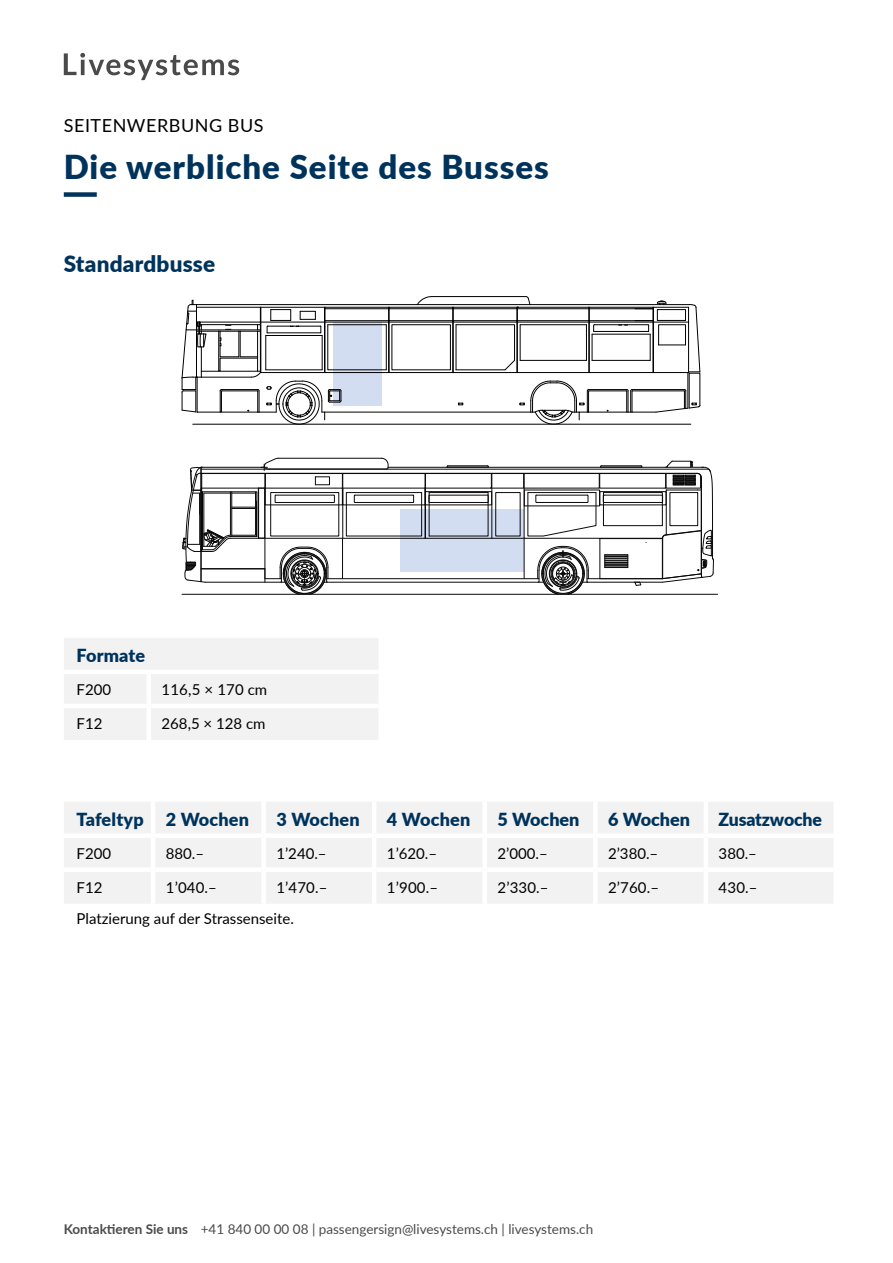
<style>
.page{position:relative;width:893px;height:1263px;background:#fff}
.page>*{position:absolute;margin:0;border:0;box-sizing:border-box;transform-origin:0 0}
.t1{font:900 33px "Lato";letter-spacing:.03em;color:#00335c}
.t2{font:900 22.5px "Lato";letter-spacing:.01em;color:#00335c}
.t3{font:900 18px "Lato";color:#00335c}
.t4{font:18px "Lato";letter-spacing:.03em;color:#000}
.t5{font:15px "Lato";color:#000}
.t6{font:13.5px "Lato";color:#4a4a4a}
.s1{font-weight:700}
</style>
<div class="page">
<div style="left:64px;top:192px;width:33px;height:5px;background:#00335c"></div>
<svg style="left:64px;top:53px;width:175px;height:27px"></svg>
<div style="left:64px;top:638px;width:314px;height:102px;background:#f2f2f2"></div>
<hr style="left:64px;top:670px;width:85px;height:4px;background:#fff">
<hr style="left:149px;top:670px;width:229px;height:4px;background:#fff">
<hr style="left:64px;top:704px;width:83px;height:4px;background:#fff">
<hr style="left:151px;top:704px;width:227px;height:4px;background:#fff">
<hr style="left:147px;top:674px;width:4px;height:32px;background:#fff">
<hr style="left:147px;top:706px;width:4px;height:34px;background:#fff">
<div style="left:64px;top:802px;width:769px;height:101px;background:#f2f2f2"></div>
<div style="left:64px;top:833px;width:89px;height:5px;background:#fff"></div>
<div style="left:153px;top:833px;width:111px;height:5px;background:#fff"></div>
<div style="left:264px;top:833px;width:110px;height:5px;background:#fff"></div>
<div style="left:374px;top:833px;width:111px;height:5px;background:#fff"></div>
<div style="left:485px;top:833px;width:110px;height:5px;background:#fff"></div>
<div style="left:595px;top:833px;width:111px;height:5px;background:#fff"></div>
<div style="left:706px;top:833px;width:127px;height:5px;background:#fff"></div>
<div style="left:64px;top:867px;width:87px;height:5px;background:#fff"></div>
<div style="left:155px;top:867px;width:106px;height:5px;background:#fff"></div>
<div style="left:266px;top:867px;width:106px;height:5px;background:#fff"></div>
<div style="left:376px;top:867px;width:106px;height:5px;background:#fff"></div>
<div style="left:487px;top:867px;width:106px;height:5px;background:#fff"></div>
<div style="left:598px;top:867px;width:106px;height:5px;background:#fff"></div>
<div style="left:708px;top:867px;width:125px;height:5px;background:#fff"></div>
<hr style="left:151px;top:802px;width:4px;height:31px;background:#fff">
<div style="left:261px;top:802px;width:5px;height:31px;background:#fff"></div>
<hr style="left:372px;top:802px;width:4px;height:31px;background:#fff">
<div style="left:482px;top:802px;width:5px;height:31px;background:#fff"></div>
<div style="left:593px;top:802px;width:5px;height:31px;background:#fff"></div>
<hr style="left:704px;top:802px;width:4px;height:31px;background:#fff">
<hr style="left:151px;top:838px;width:4px;height:32px;background:#fff">
<div style="left:261px;top:838px;width:5px;height:32px;background:#fff"></div>
<hr style="left:372px;top:838px;width:4px;height:32px;background:#fff">
<div style="left:482px;top:838px;width:5px;height:32px;background:#fff"></div>
<div style="left:593px;top:838px;width:5px;height:32px;background:#fff"></div>
<hr style="left:704px;top:838px;width:4px;height:32px;background:#fff">
<hr style="left:151px;top:870px;width:4px;height:34px;background:#fff">
<div style="left:261px;top:870px;width:5px;height:34px;background:#fff"></div>
<hr style="left:372px;top:870px;width:4px;height:34px;background:#fff">
<div style="left:482px;top:870px;width:5px;height:34px;background:#fff"></div>
<div style="left:593px;top:870px;width:5px;height:34px;background:#fff"></div>
<hr style="left:704px;top:870px;width:4px;height:34px;background:#fff">
<hr style="left:327px;top:582px;width:212px;height:1px;background:#0a0a0a">
<hr style="left:182px;top:594px;width:536px;height:1px;background:#0a0a0a">
<hr style="left:327px;top:578px;width:212px;height:1px;background:#0a0a0a">
<hr style="left:269px;top:469px;width:118px;height:1px;background:#0a0a0a">
<hr style="left:279px;top:458px;width:102px;height:1px;background:#0a0a0a">
<hr style="left:265px;top:473px;width:77px;height:1px;background:#0a0a0a">
<hr style="left:265px;top:538px;width:77px;height:1px;background:#0a0a0a">
<svg style="left:182px;top:458px;width:153px;height:137px"></svg>
<svg style="left:342px;top:458px;width:372px;height:137px"></svg>
<div style="left:400px;top:509px;width:124px;height:62px;background:#d3ddf2"></div>
<svg style="left:181px;top:296px;width:520px;height:129px"></svg>
<div style="left:333px;top:322px;width:48px;height:84px;background:#d3ddf2"></div>
<p class="t4" style="left:64px;top:113px;width:201px">SEITENWERBUNG BUS</p>
<h1 class="t1" style="left:64px;top:142px;width:487px">Die werbliche Seite des Busses</h1>
<h2 class="t2" style="left:64px;top:246px;width:153px">Standardbusse</h2>
<p class="t3" style="left:77px;top:642px;width:70px">Formate</p>
<p class="t5" style="left:77px;top:679px;width:36px">F200</p>
<p class="t5" style="left:162px;top:679px;width:107px">116,5 × 170 cm</p>
<p class="t5" style="left:77px;top:713px;width:27px">F12</p>
<p class="t5" style="left:162px;top:713px;width:106px">268,5 × 128 cm</p>
<p class="t3" style="left:77px;top:806px;width:174px">Tafeltyp 2 Wochen</p>
<p class="t3" style="left:276px;top:806px;width:85px">3 Wochen</p>
<p class="t3" style="left:387px;top:806px;width:85px">4 Wochen</p>
<p class="t3" style="left:498px;top:806px;width:84px">5 Wochen</p>
<p class="t3" style="left:608px;top:806px;width:84px">6 Wochen</p>
<p class="t3" style="left:719px;top:806px;width:105px">Zusatzwoche</p>
<p class="t5" style="left:77px;top:842px;width:36px">F200</p>
<p class="t5" style="left:166px;top:842px;width:40px">880.–</p>
<p class="t5" style="left:276px;top:842px;width:52px">1’240.–</p>
<p class="t5" style="left:387px;top:842px;width:52px">1’620.–</p>
<p class="t5" style="left:497px;top:842px;width:52px">2’000.–</p>
<p class="t5" style="left:608px;top:842px;width:52px">2’380.–</p>
<p class="t5" style="left:719px;top:842px;width:40px">380.–</p>
<p class="t5" style="left:77px;top:876px;width:27px">F12</p>
<p class="t5" style="left:166px;top:876px;width:53px">1’040.–</p>
<p class="t5" style="left:276px;top:876px;width:52px">1’470.–</p>
<p class="t5" style="left:387px;top:876px;width:53px">1’900.–</p>
<p class="t5" style="left:497px;top:876px;width:53px">2’330.–</p>
<p class="t5" style="left:608px;top:876px;width:53px">2’760.–</p>
<p class="t5" style="left:719px;top:876px;width:40px">430.–</p>
<p class="t5" style="left:77px;top:908px;width:219px">Platzierung auf der Strassenseite.</p>
<p class="t6" style="left:64px;top:1220px;width:531px"><span class="s1">Kontaktieren Sie uns</span> +41 840 00 00 08 | passengersign@livesystems.ch | livesystems.ch</p>
</div>
